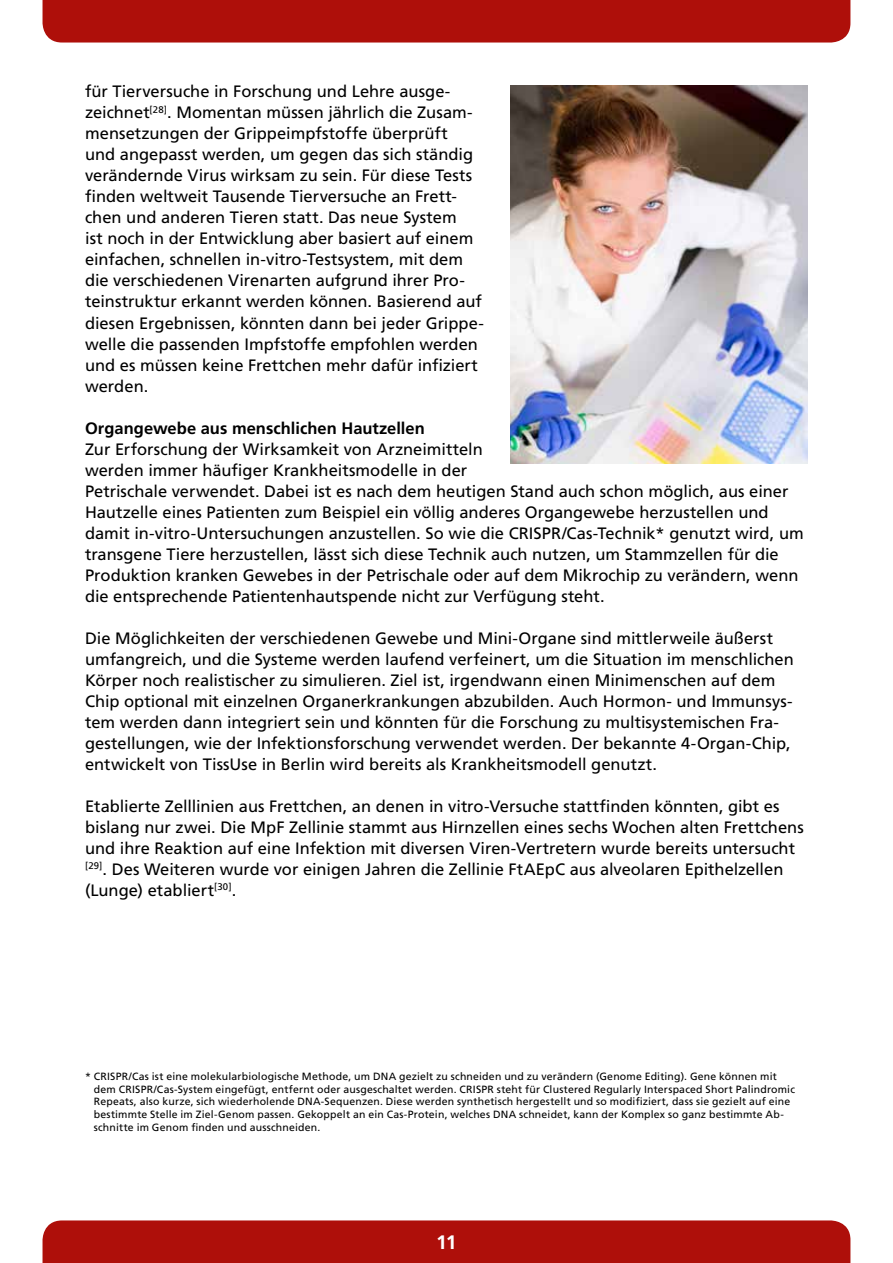
<style>
.page{position:relative;width:893px;height:1263px;background:#fff}
.page>*{position:absolute;margin:0;border:0;box-sizing:border-box;transform-origin:0 0}
.t1{font:700 19.5px "Frutiger LT Std";color:#fff}
.t2{font:16.5px/21px "Frutiger LT Std";color:#000}
.t3{font:700 16.5px "Frutiger LT Std";color:#000}
.t4{font:10.5px/12.6px "Frutiger LT Std";letter-spacing:.02em;color:#000}
</style>
<div class="page">
<div style="left:43px;top:0;width:807px;height:43px;background:#ae0f0a"></div>
<img style="left:510px;top:85px;width:298px;height:378px">
<div style="left:43px;top:1220px;width:807px;height:43px;background:#ae0f0a"></div>
<p class="t2" style="left:85px;top:81px;width:400px">für Tierversuche in Forschung und Lehre ausge&shy;zeichnet<sup>[28]</sup>. Momentan müssen jährlich die Zusam&shy;mensetzungen der Grippeimpfstoffe überprüft<br>und angepasst werden, um gegen das sich ständig verändernde Virus wirksam zu sein. Für diese Tests finden weltweit Tausende Tierversuche an Frett&shy;chen und anderen Tieren statt. Das neue System<br>ist noch in der Entwicklung aber basiert auf einem einfachen, schnellen in-vitro-Testsystem, mit dem die verschiedenen Virenarten aufgrund ihrer Pro&shy;teinstruktur erkannt werden können. Basierend auf diesen Ergebnissen, könnten dann bei jeder Grippe&shy;welle die passenden Impfstoffe empfohlen werden und es müssen keine Frettchen mehr dafür infiziert werden.</p>
<p class="t3" style="left:85px;top:418px;width:341px">Organgewebe aus menschlichen Hautzellen</p>
<p class="t2" style="left:85px;top:438px;width:720px">Zur Erforschung der Wirksamkeit von Arzneimitteln<br>werden immer häufiger Krankheitsmodelle in der<br>Petrischale verwendet. Dabei ist es nach dem heutigen Stand auch schon möglich, aus einer Hautzelle eines Patienten zum Beispiel ein völlig anderes Organgewebe herzustellen und damit in-vitro-Untersuchungen anzustellen. So wie die CRISPR/Cas-Technik* genutzt wird, um transgene Tiere herzustellen, lässt sich diese Technik auch nutzen, um Stammzellen für die Produktion kranken Gewebes in der Petrischale oder auf dem Mikrochip zu verändern, wenn die entsprechende Patientenhautspende nicht zur Verfügung steht.</p>
<p class="t2" style="left:85px;top:627px;width:710px">Die Möglichkeiten der verschiedenen Gewebe und Mini-Organe sind mittlerweile äußerst umfangreich, und die Systeme werden laufend verfeinert, um die Situation im menschlichen Körper noch realistischer zu simulieren. Ziel ist, irgendwann einen Minimenschen auf dem Chip optional mit einzelnen Organerkrankungen abzubilden. Auch Hormon- und Immunsys&shy;tem werden dann integriert sein und könnten für die Forschung zu multisystemischen Fra&shy;gestellungen, wie der Infektionsforschung verwendet werden. Der bekannte 4-Organ-Chip, entwickelt von TissUse in Berlin wird bereits als Krankheitsmodell genutzt.</p>
<p class="t2" style="left:85px;top:795px;width:720px">Etablierte Zelllinien aus Frettchen, an denen in vitro-Versuche stattfinden könnten, gibt es bislang nur zwei. Die MpF Zellinie stammt aus Hirnzellen eines sechs Wochen alten Frettchens und ihre Reaktion auf eine Infektion mit diversen Viren-Vertretern wurde bereits untersucht <sup>[29]</sup>. Des Weiteren wurde vor einigen Jahren die Zellinie FtAEpC aus alveolaren Epithelzellen (Lunge) etabliert<sup>[30]</sup>.</p>
<p class="t4" style="left:94px;top:1070px;width:703px;text-indent:-9px">* CRISPR/Cas ist eine molekularbiologische Methode, um DNA gezielt zu schneiden und zu verändern (Genome Editing). Gene können mit dem CRISPR/Cas-System eingefügt, entfernt oder ausgeschaltet werden. CRISPR steht für Clustered Regularly Interspaced Short Palindromic Repeats, also kurze, sich wiederholende DNA-Sequenzen. Diese werden synthetisch hergestellt und so modifiziert, dass sie gezielt auf eine bestimmte Stelle im Ziel-Genom passen. Gekoppelt an ein Cas-Protein, welches DNA schneidet, kann der Komplex so ganz bestimmte Ab&shy;schnitte im Genom finden und ausschneiden.</p>
<p class="t1" style="left:436px;top:1231px;width:22px">11</p>
</div>
